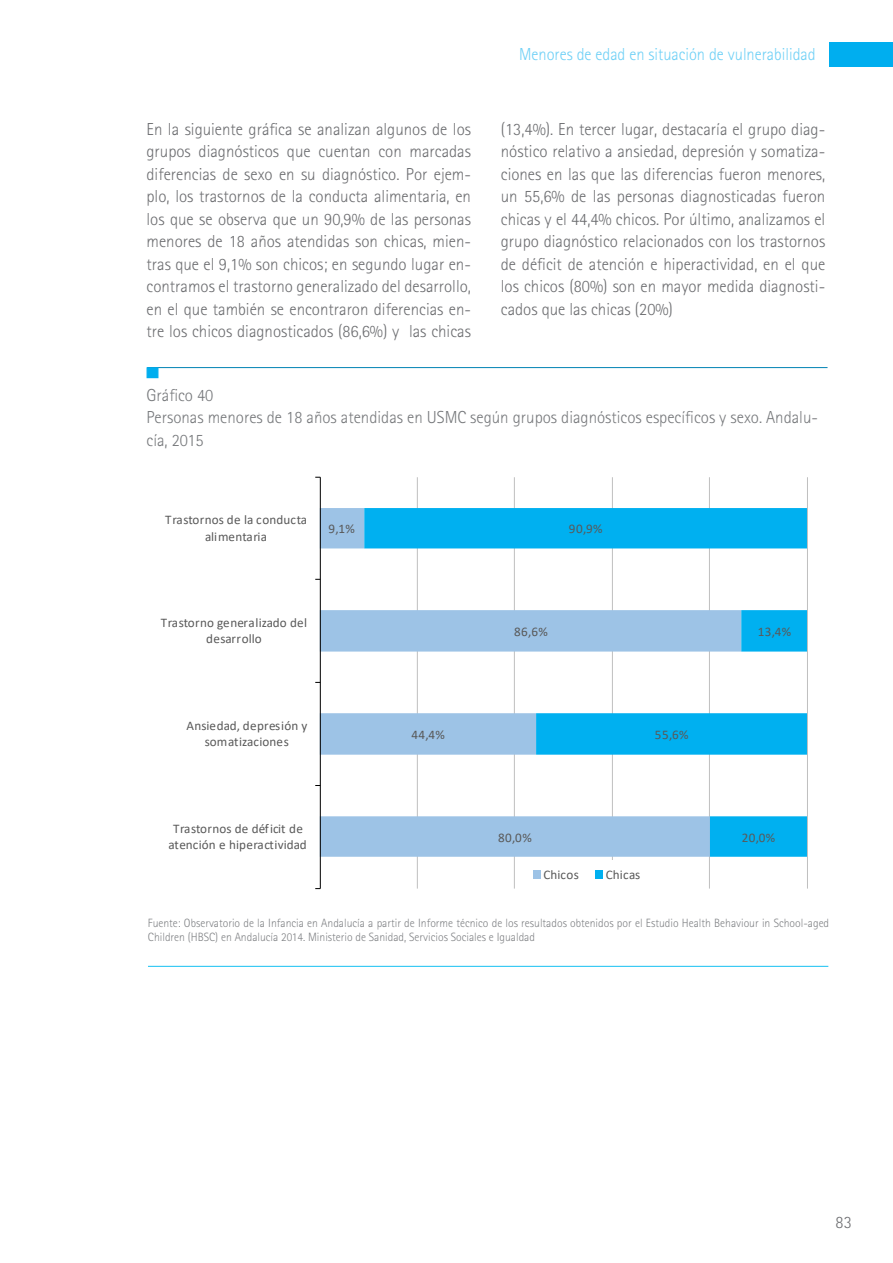
<style>
.page{position:relative;width:893px;height:1263px;background:#fff}
.page>*{position:absolute;margin:0;border:0;box-sizing:border-box;transform-origin:0 0}
.t1{font:300 17.4px/22.5px "Rotis Sans Serif";color:#6c6d70;text-align:justify}
.Título_Gráfico{font:300 17.4px/22.5px "Rotis Sans Serif";color:#76787b}
.t2{font:300 17.4px "Rotis Sans Serif";color:#6ed0f6;scale:.94 1}
.t3{font:13.2px/16.5px "Calibri";letter-spacing:.015em;color:#595959;text-align:center}
.Texto_nota_pie{font:300 12px/13.5px "Rotis Sans Serif";color:#808285}
</style>
<div class="page">
<div style="left:829px;top:43px;width:64px;height:24px;background:#00aeef"></div>
<hr style="left:148px;top:966px;width:680px;height:1px;background:#15c0f2">
<hr style="left:147px;top:367px;width:680px;height:1px;background:#0082b4">
<div style="left:147px;top:367px;width:11px;height:11px;background:#00aeef;border:1px solid #00aeef"></div>
<hr style="left:417px;top:477px;width:1px;height:411px;background:#c0c0c0">
<hr style="left:514px;top:477px;width:1px;height:411px;background:#c0c0c0">
<hr style="left:612px;top:477px;width:1px;height:411px;background:#c0c0c0">
<hr style="left:709px;top:477px;width:1px;height:411px;background:#c0c0c0">
<hr style="left:807px;top:477px;width:1px;height:411px;background:#c0c0c0">
<svg style="left:321px;top:508px;width:43px;height:349px"></svg>
<svg style="left:364px;top:508px;width:443px;height:349px"></svg>
<hr style="left:320px;top:477px;width:1px;height:411px;background:#000">
<div style="left:519px;top:861px;width:133px;height:28px;background:#fff"></div>
<div style="left:533px;top:871px;width:7px;height:8px;background:#9dc3e6"></div>
<div style="left:596px;top:871px;width:7px;height:8px;background:#00b0f0"></div>
<p class="t2" style="left:519px;top:44px;width:317px">Menores de edad en situación de vulnerabilidad</p>
<p class="t1" style="left:147px;top:117px;width:326px">En la siguiente gráfica se analizan algunos de los grupos diagnósticos que cuentan con marcadas diferencias de sexo en su diagnóstico. Por ejem&shy;plo, los trastornos de la conducta alimentaria, en los que se observa que un 90,9% de las personas menores de 18 años atendidas son chicas, mien&shy;tras que el 9,1% son chicos; en segundo lugar en&shy;contramos el trastorno generalizado del desarrollo, en el que también se encontraron diferencias en&shy;tre los chicos diagnosticados (86,6%) y las chicas</p>
<p class="t1" style="left:501px;top:117px;width:326px">(13,4%). En tercer lugar, destacaría el grupo diag&shy;nóstico relativo a ansiedad, depresión y somatiza&shy;ciones en las que las diferencias fueron menores, un 55,6% de las personas diagnosticadas fueron chicas y el 44,4% chicos. Por último, analizamos el grupo diagnóstico relacionados con los trastornos de déficit de atención e hiperactividad, en el que los chicos (80%) son en mayor medida diagnosti&shy;cados que las chicas (20%)</p>
<p class="Título_Gráfico" style="left:147px;top:384px;width:68px">Gráfico 40</p>
<p class="Título_Gráfico" style="left:147px;top:406px;width:673px">Personas menores de 18 años atendidas en USMC según grupos diagnósticos específicos y sexo. Andalu&shy;cía, 2015</p>
<p class="t3" style="left:165px;top:511px;width:143px">Trastornos de la conducta alimentaria</p>
<p class="t3" style="left:328px;top:520px;width:28px">9,1%</p>
<p class="t3" style="left:161px;top:614px;width:148px">Trastorno generalizado del desarrollo</p>
<p class="t3" style="left:186px;top:717px;width:123px">Ansiedad, depresión y somatizaciones</p>
<p class="t3" style="left:169px;top:820px;width:140px">Trastornos de déficit de atención e hiperactividad</p>
<p class="t3" style="left:411px;top:726px;width:35px">44,4%</p>
<p class="t3" style="left:569px;top:520px;width:35px">90,9%</p>
<p class="t3" style="left:514px;top:623px;width:35px">86,6%</p>
<p class="t3" style="left:655px;top:726px;width:35px">55,6%</p>
<p class="t3" style="left:498px;top:829px;width:35px">80,0%</p>
<p class="t3" style="left:543px;top:866px;width:37px">Chicos</p>
<p class="t3" style="left:606px;top:866px;width:36px">Chicas</p>
<p class="t3" style="left:758px;top:623px;width:35px">13,4%</p>
<p class="t3" style="left:742px;top:829px;width:35px">20,0%</p>
<p class="Texto_nota_pie" style="left:148px;top:916px;width:683px">Fuente: Observatorio de la Infancia en Andalucía a partir de Informe técnico de los resultados obtenidos por el Estudio Health Behaviour in School-aged<br>Children (HBSC) en Andalucía 2014. Ministerio de Sanidad, Servicios Sociales e Igualdad</p>
<p class="t1" style="left:836px;top:1211px;width:18px">83</p>
</div>
